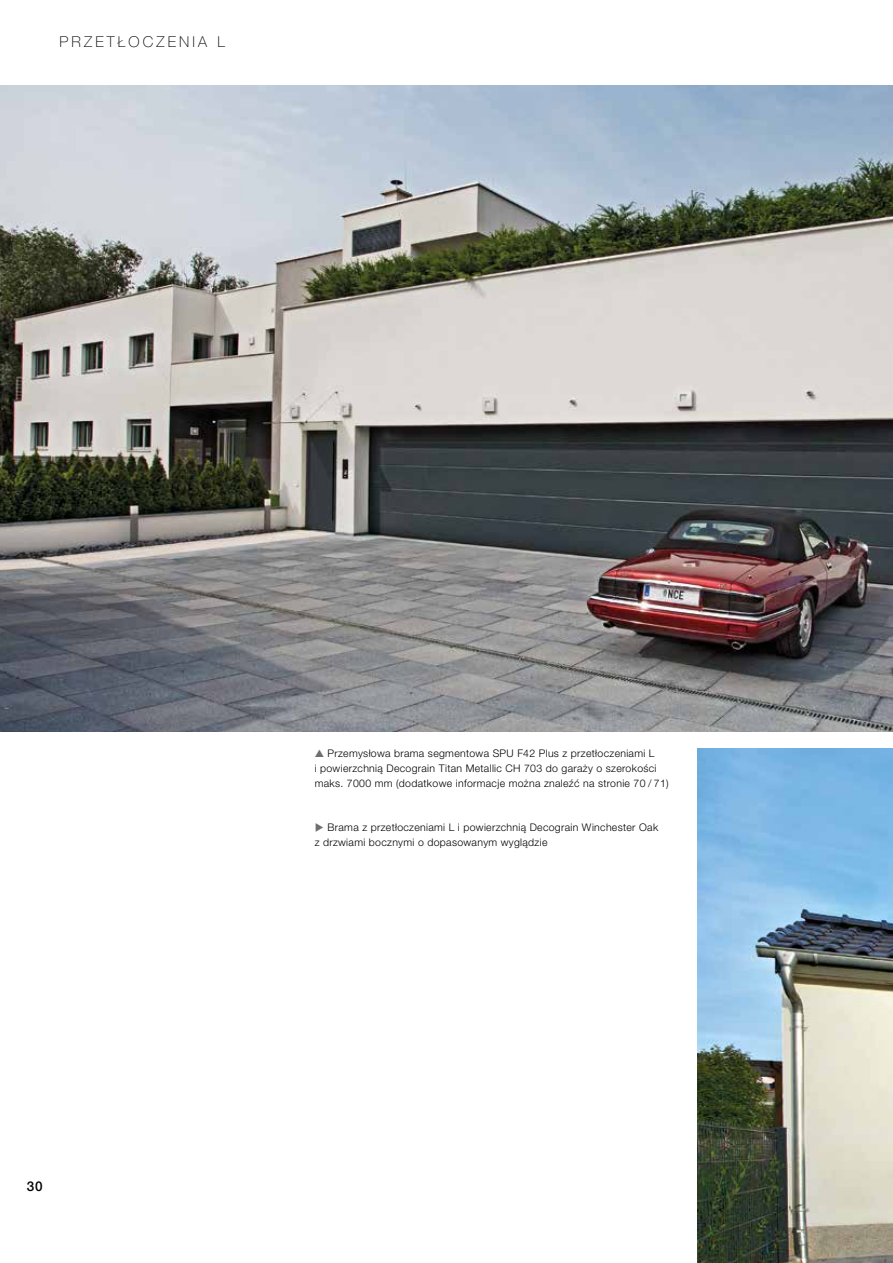
<style>
.page{position:relative;width:893px;height:1263px;background:#fff}
.page>*{position:absolute;margin:0;border:0;box-sizing:border-box;transform-origin:0 0}
.t1{font:100 15px "Hoermann Helvetica Neue";letter-spacing:.21em;color:#000}
.t2{font:500 13.5px "Hoermann Helvetica Neue";color:#000}
.t3{font:300 10.5px/14.9px "Hoermann Helvetica Neue";letter-spacing:.03em;color:#000}
.s1{color:#706f6f}
</style>
<div class="page">
<img style="left:697px;top:748px;width:196px;height:515px">
<img style="left:0;top:85px;width:893px;height:646px">
<h1 class="t1" style="left:60px;top:31px;width:167px">PRZETŁOCZENIA L</h1>
<p class="t2" style="left:27px;top:1176px;width:17px">30</p>
<p class="t3" style="left:315px;top:745px;width:356px"><span class="s1">▲</span> Przemysłowa brama segmentowa SPU F42 Plus z przetłoczeniami L<br>i powierzchnią Decograin Titan Metallic CH 703 do garaży o szerokości maks. 7000 mm (dodatkowe informacje można znaleźć na stronie 70 / 71)</p>
<p class="t3" style="left:315px;top:819px;width:345px"><span class="s1">▶</span> Brama z przetłoczeniami L i powierzchnią Decograin Winchester Oak z drzwiami bocznymi o dopasowanym wyglądzie</p>
</div>
